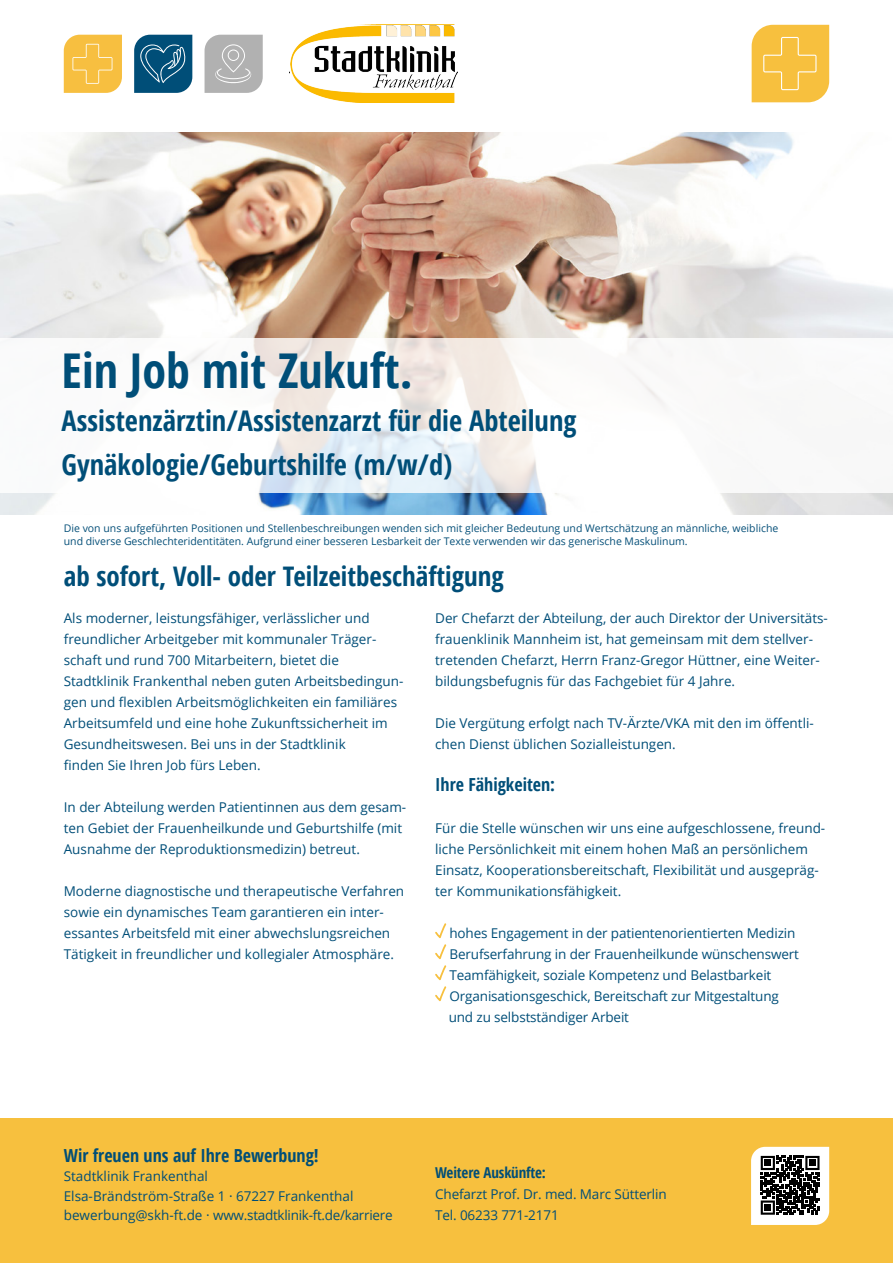
<style>
.page{position:relative;width:893px;height:1263px;background:#fff}
.page>*{position:absolute;margin:0;border:0;box-sizing:border-box;transform-origin:0 0}
.t1{font:700 48px "Open Sans Condensed";color:#004e78}
.t2{font:700 28.5px/43.5px "Open Sans Condensed";color:#004e78}
.t3{font:700 27px "Open Sans Condensed";color:#004e78}
.t4{font:700 18px "Open Sans Condensed";color:#004e78}
.t5{font:700 15px "Open Sans Condensed";letter-spacing:-.01em;color:#004e78}
.t6{font:13.5px/21px "Open Sans";color:#004e78}
.t7{font:10.5px/12.6px "Open Sans";color:#065079}
</style>
<div class="page">
<img style="left:0;top:132px;width:893px;height:383px">
<svg style="left:134px;top:35px;width:58px;height:58px"></svg>
<svg style="left:205px;top:35px;width:58px;height:58px"></svg>
<svg style="left:64px;top:35px;width:58px;height:58px"></svg>
<svg style="left:289px;top:25px;width:168px;height:78px"></svg>
<svg style="left:752px;top:25px;width:77px;height:77px"></svg>
<div style="left:0;top:1118px;width:893px;height:145px;background:#f7c03e"></div>
<svg style="left:0;top:338px;width:893px;height:154px"></svg>
<svg style="left:435px;top:923px;width:12px;height:15px"></svg>
<svg style="left:435px;top:944px;width:12px;height:15px"></svg>
<svg style="left:435px;top:965px;width:12px;height:15px"></svg>
<svg style="left:435px;top:986px;width:12px;height:15px"></svg>
<svg style="left:751px;top:1147px;width:78px;height:78px"></svg>
<h1 class="t1" style="left:62px;top:337px;width:353px">Ein Job mit Zukuft.</h1>
<h2 class="t2" style="left:62px;top:398px;width:516px">Assistenzärztin/Assistenzarzt für die Abteilung<br>Gynäkologie/Geburtshilfe (m/w/d)</h2>
<p class="t7" style="left:64px;top:522px;width:716px">Die von uns aufgeführten Positionen und Stellenbeschreibungen wenden sich mit gleicher Bedeutung und Wertschätzung an männliche, weibliche und diverse Geschlechteridentitäten. Aufgrund einer besseren Lesbarkeit der Texte verwenden wir das generische Maskulinum.</p>
<h3 class="t3" style="left:64px;top:558px;width:442px">ab sofort, Voll- oder Teilzeitbeschäftigung</h3>
<p class="t6" style="left:435px;top:607px;width:394px">Der Chefarzt der Abteilung, der auch Direktor der Universitäts&shy;frauenklinik Mannheim ist, hat gemeinsam mit dem stellver&shy;tretenden Chefarzt, Herrn Franz-Gregor Hüttner, eine Weiter&shy;bildungsbefugnis für das Fachgebiet für 4 Jahre.</p>
<p class="t6" style="left:435px;top:712px;width:380px">Die Vergütung erfolgt nach TV-Ärzte/VKA mit den im öffentli&shy;chen Dienst üblichen Sozialleistungen.</p>
<h3 class="t4" style="left:435px;top:772px;width:122px">Ihre Fähigkeiten:</h3>
<p class="t6" style="left:435px;top:817px;width:392px">Für die Stelle wünschen wir uns eine aufgeschlossene, freund&shy;liche Persönlichkeit mit einem hohen Maß an persönlichem Einsatz, Kooperationsbereitschaft, Flexibilität und ausgepräg&shy;ter Kommunikationsfähigkeit.</p>
<p class="t6" style="left:449px;top:922px;width:352px">hohes Engagement in der patientenorientierten Medizin Berufserfahrung in der Frauenheilkunde wünschenswert Teamfähigkeit, soziale Kompetenz und Belastbarkeit Organisationsgeschick, Bereitschaft zur Mitgestaltung und zu selbstständiger Arbeit</p>
<p class="t6" style="left:64px;top:607px;width:341px">Als moderner, leistungsfähiger, verlässlicher und freundlicher Arbeitgeber mit kommunaler Träger&shy;schaft und rund 700 Mitarbeitern, bietet die Stadtklinik Frankenthal neben guten Arbeitsbedingun&shy;gen und flexiblen Arbeitsmöglichkeiten ein familiäres Arbeitsumfeld und eine hohe Zukunftssicherheit im Gesundheitswesen. Bei uns in der Stadtklinik<br>finden Sie Ihren Job fürs Leben.</p>
<p class="t6" style="left:64px;top:796px;width:344px">In der Abteilung werden Patientinnen aus dem gesam&shy;ten Gebiet der Frauenheilkunde und Geburtshilfe (mit<br>Ausnahme der Reproduktionsmedizin) betreut.</p>
<p class="t6" style="left:64px;top:880px;width:342px">Moderne diagnostische und therapeutische Verfahren sowie ein dynamisches Team garantieren ein inter&shy;essantes Arbeitsfeld mit einer abwechslungsreichen Tätigkeit in freundlicher und kollegialer Atmosphäre.</p>
<h3 class="t4" style="left:64px;top:1143px;width:256px">Wir freuen uns auf Ihre Bewerbung!</h3>
<p class="t6" style="left:64px;top:1166px;width:330px;line-height:19.5px">Stadtklinik Frankenthal<br>Elsa-Brändström-Straße 1 · 67227 Frankenthal bewerbung@skh-ft.de · www.stadtklinik-ft.de/karriere</p>
<p class="t5" style="left:435px;top:1162px;width:112px">Weitere Auskünfte:</p>
<p class="t6" style="left:435px;top:1184px;width:233px">Chefarzt Prof. Dr. med. Marc Sütterlin<br>Tel. 06233 771-2171</p>
</div>
